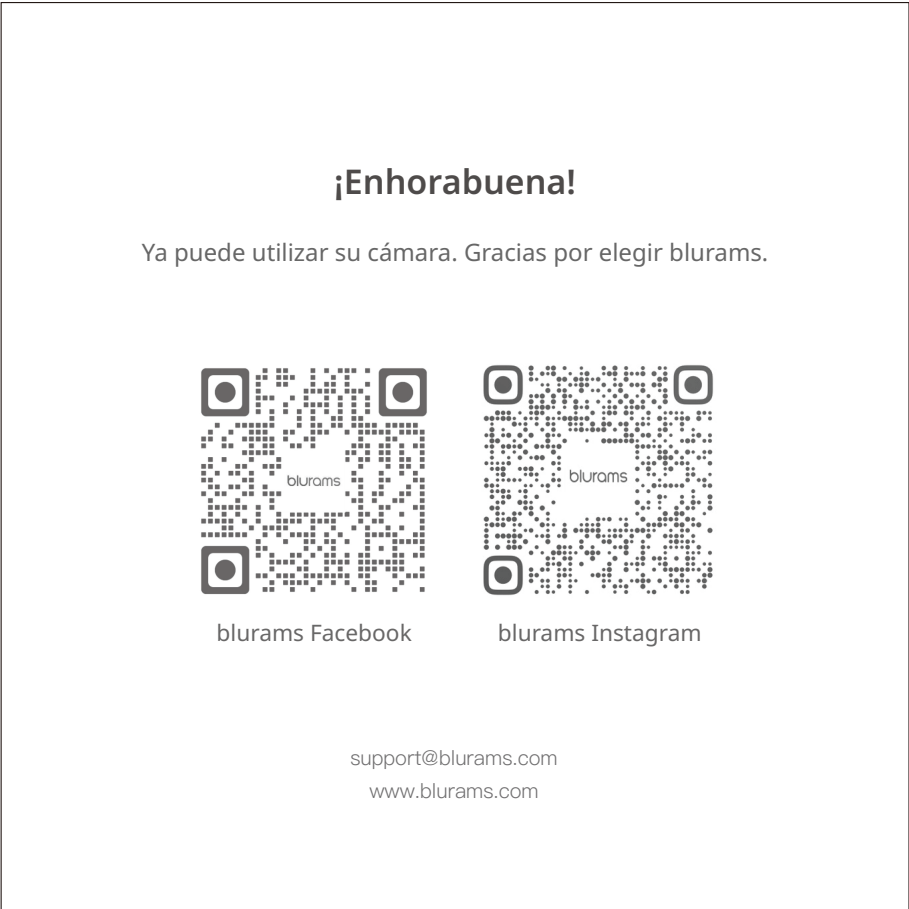
<style>
.page{position:relative;width:909px;height:909px;background:#fff}
.page>*{position:absolute;margin:0;border:0;box-sizing:border-box;transform-origin:0 0}
.t1{font:600 34px "Noto Sans";color:#4e4b4a}
.t2{font:24px "Noto Sans";color:#676767}
.t3{font:22.8px "Noto Sans";color:#686767}
.t4{font:300 20.4px "Ping Fang SC";color:#717071}
</style>
<div class="page">
<img style="left:201px;top:368px;width:226px;height:227px">
<img style="left:483px;top:365px;width:231px;height:231px">
<h1 class="t1" style="left:334px;top:163px;width:243px">¡Enhorabuena!</h1>
<p class="t2" style="left:142px;top:238px;width:627px">Ya puede utilizar su cámara. Gracias por elegir blurams.</p>
<p class="t3" style="left:216px;top:619px;width:197px">blurams Facebook</p>
<p class="t3" style="left:497px;top:619px;width:205px">blurams Instagram</p>
<p class="t4" style="left:350px;top:745px;width:208px">support@blurams.com</p>
<p class="t4" style="left:369px;top:778px;width:171px">www.blurams.com</p>
</div>
